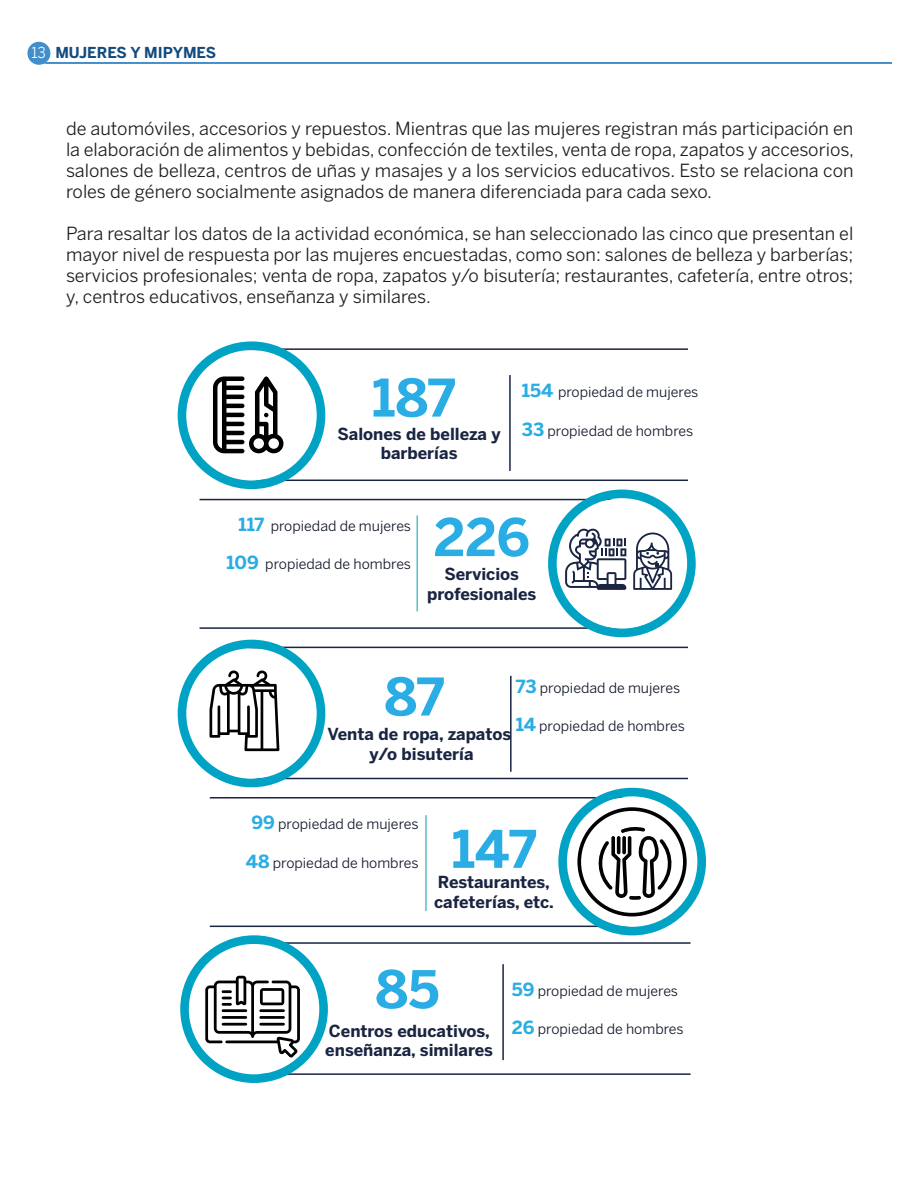
<style>
.page{position:relative;width:918px;height:1188px;background:#fff}
.page>*{position:absolute;margin:0;border:0;box-sizing:border-box;transform-origin:0 0}
.t1{font:700 51.45px "Benton Sans";letter-spacing:-.01em;color:#29ade4}
.t2{font:18px/21px "Benton Sans";color:#1d1d1b;text-align:justify}
.t3{font:700 16.5px/19.8px "Benton Sans";color:#1a2542;text-align:center}
.t4{font:700 15px "Benton Sans";color:#124b7e}
.t5{font:15px "Benton Sans";color:#fff;scale:.94 1}
.t6{font:14.1px "Benton Sans";color:#101728}
.s1{font-weight:700;font-size:18px;color:#29ade4}
</style>
<div class="page">
<div style="left:27px;top:42px;width:23px;height:23px;background:#418ecc;border-radius:50%"></div>
<hr style="left:40px;top:62px;width:852px;height:2px;background:#418ecc">
<svg style="left:325px;top:348px;width:363px;height:133px"></svg>
<svg style="left:325px;top:646px;width:363px;height:134px"></svg>
<svg style="left:328px;top:942px;width:363px;height:133px"></svg>
<svg style="left:199px;top:498px;width:349px;height:131px"></svg>
<svg style="left:209px;top:797px;width:349px;height:131px"></svg>
<svg style="left:548px;top:490px;width:148px;height:147px"></svg>
<svg style="left:178px;top:341px;width:147px;height:148px"></svg>
<svg style="left:178px;top:640px;width:147px;height:147px"></svg>
<svg style="left:558px;top:788px;width:148px;height:147px"></svg>
<svg style="left:180px;top:935px;width:148px;height:148px"></svg>
<p class="t5" style="left:31px;top:44px;width:17px">13</p>
<p class="t4" style="left:55px;top:44px;width:163px">MUJERES Y MIPYMES</p>
<p class="t2" style="left:66px;top:118px;width:790px">de automóviles, accesorios y repuestos. Mientras que las mujeres registran más participación en la elaboración de alimentos y bebidas, confección de textiles, venta de ropa, zapatos y accesorios, salones de belleza, centros de uñas y masajes y a los servicios educativos. Esto se relaciona con roles de género socialmente asignados de manera diferenciada para cada sexo.</p>
<p class="t2" style="left:66px;top:223px;width:789px">Para resaltar los datos de la actividad económica, se han seleccionado las cinco que presentan el mayor nivel de respuesta por las mujeres encuestadas, como son: salones de belleza y barberías; servicios profesionales; venta de ropa, zapatos y/o bisutería; restaurantes, cafetería, entre otros; y, centros educativos, enseñanza y similares.</p>
<h1 class="t1" style="left:372px;top:367px;width:85px">187</h1>
<p class="t3" style="left:338px;top:423px;width:165px">Salones de belleza y barberías</p>
<p class="t6" style="left:522px;top:384px;width:178px"><span class="s1">154</span> propiedad de mujeres</p>
<p class="t6" style="left:522px;top:423px;width:173px"><span class="s1">33</span> propiedad de hombres</p>
<p class="t6" style="left:239px;top:517px;width:174px"><span class="s1">117</span> propiedad de mujeres</p>
<p class="t6" style="left:227px;top:556px;width:186px"><span class="s1">109</span> propiedad de hombres</p>
<h1 class="t1" style="left:434px;top:507px;width:98px">226</h1>
<p class="t3" style="left:427px;top:564px;width:111px">Servicios profesionales</p>
<h1 class="t1" style="left:384px;top:666px;width:61px">87</h1>
<p class="t6" style="left:516px;top:679px;width:166px"><span class="s1">73</span> propiedad de mujeres</p>
<p class="t6" style="left:516px;top:718px;width:171px"><span class="s1">14</span> propiedad de hombres</p>
<p class="t3" style="left:328px;top:724px;width:185px">Venta de ropa, zapatos y/o bisutería</p>
<p class="t6" style="left:251px;top:816px;width:169px"><span class="s1">99</span> propiedad de mujeres</p>
<p class="t6" style="left:246px;top:854px;width:174px"><span class="s1">48</span> propiedad de hombres</p>
<h1 class="t1" style="left:452px;top:818px;width:86px">147</h1>
<p class="t3" style="left:434px;top:872px;width:121px;text-align:left">Restaurantes, cafeterías, etc.</p>
<h1 class="t1" style="left:375px;top:959px;width:66px">85</h1>
<p class="t3" style="left:325px;top:1020px;width:169px;text-align:left">Centros educativos, enseñanza, similares</p>
<p class="t6" style="left:512px;top:982px;width:168px"><span class="s1">59</span> propiedad de mujeres</p>
<p class="t6" style="left:512px;top:1021px;width:173px"><span class="s1">26</span> propiedad de hombres</p>
</div>
